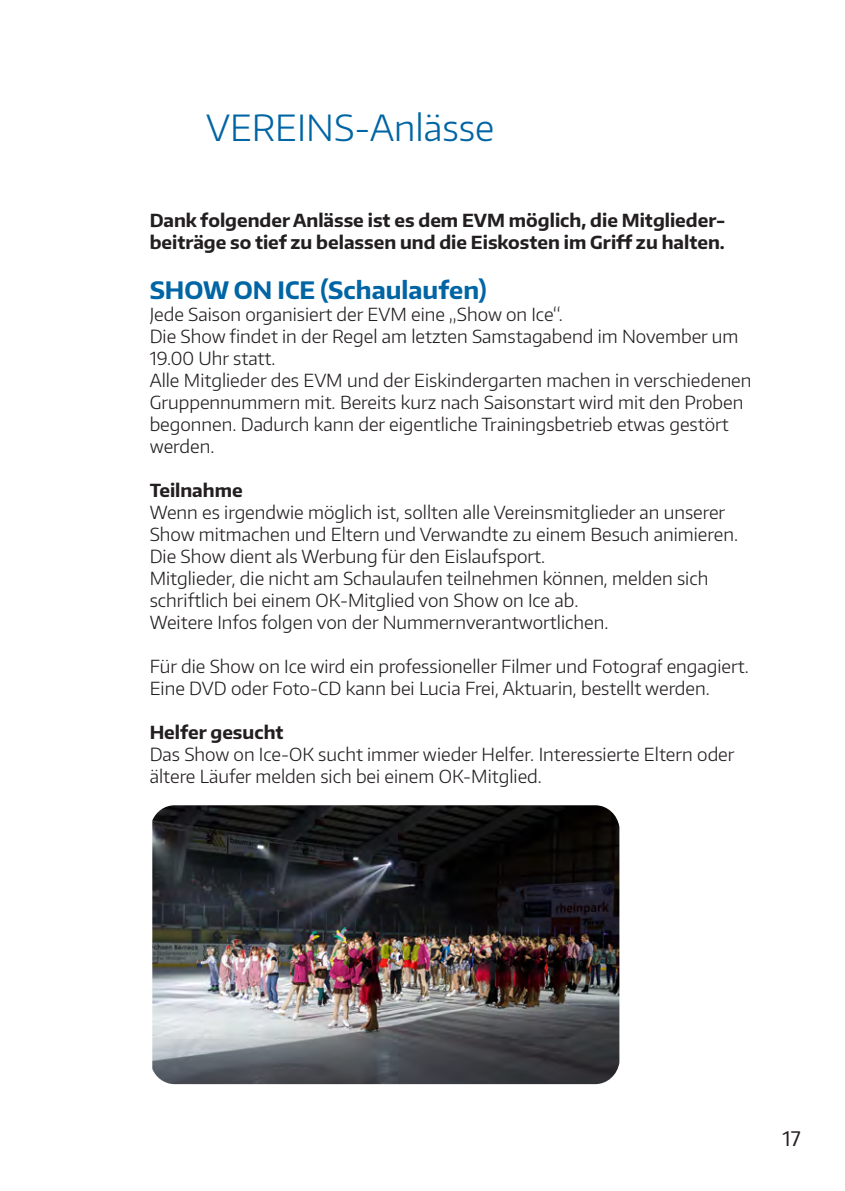
<style>
.page{position:relative;width:845px;height:1191px;background:#fff}
.page>*{position:absolute;margin:0;border:0;box-sizing:border-box;transform-origin:0 0}
.t1{font:300 36px "Encode Sans";color:#0065a4}
.t2{font:700 24px "Encode Sans";color:#0065a4}
.t3{font:20px "Encode Sans";color:#231f20}
.t4{font:300 18px/22px "Encode Sans";color:#231f20}
.t5{font:700 18px/22px "Encode Sans";color:#231f20}
</style>
<div class="page">
<img style="left:152px;top:805px;width:467px;height:279px">
<h1 class="t1" style="left:206px;top:104px;width:290px">VEREINS-Anlässe</h1>
<p class="t5" style="left:150px;top:208px;width:577px">Dank folgender Anlässe ist es dem EVM möglich, die Mitglieder&shy;beiträge so tief zu belassen und die Eiskosten im Griff zu halten.</p>
<h2 class="t2" style="left:150px;top:274px;width:338px">SHOW ON ICE (Schaulaufen)</h2>
<p class="t4" style="left:150px;top:302px;width:603px">Jede Saison organisiert der EVM eine „Show on Ice“.<br>Die Show findet in der Regel am letzten Samstagabend im November um 19.00 Uhr statt.<br>Alle Mitglieder des EVM und der Eiskindergarten machen in verschiedenen Gruppennummern mit. Bereits kurz nach Saisonstart wird mit den Proben begonnen. Dadurch kann der eigentliche Trainingsbetrieb etwas gestört werden.</p>
<p class="t5" style="left:150px;top:478px;width:94px">Teilnahme</p>
<p class="t4" style="left:150px;top:500px;width:590px">Wenn es irgendwie möglich ist, sollten alle Vereinsmitglieder an unserer Show mitmachen und Eltern und Verwandte zu einem Besuch animieren.<br>Die Show dient als Werbung für den Eislaufsport.<br>Mitglieder, die nicht am Schaulaufen teilnehmen können, melden sich schriftlich bei einem OK-Mitglied von Show on Ice ab.<br>Weitere Infos folgen von der Nummernverantwortlichen.</p>
<p class="t4" style="left:150px;top:654px;width:601px">Für die Show on Ice wird ein professioneller Filmer und Fotograf engagiert.<br>Eine DVD oder Foto-CD kann bei Lucia Frei, Aktuarin, bestellt werden.</p>
<p class="t5" style="left:150px;top:720px;width:135px">Helfer gesucht</p>
<p class="t4" style="left:150px;top:742px;width:586px">Das Show on Ice-OK sucht immer wieder Helfer. Interessierte Eltern oder ältere Läufer melden sich bei einem OK-Mitglied.</p>
<p class="t3" style="left:782px;top:1125px;width:19px">17</p>
</div>
